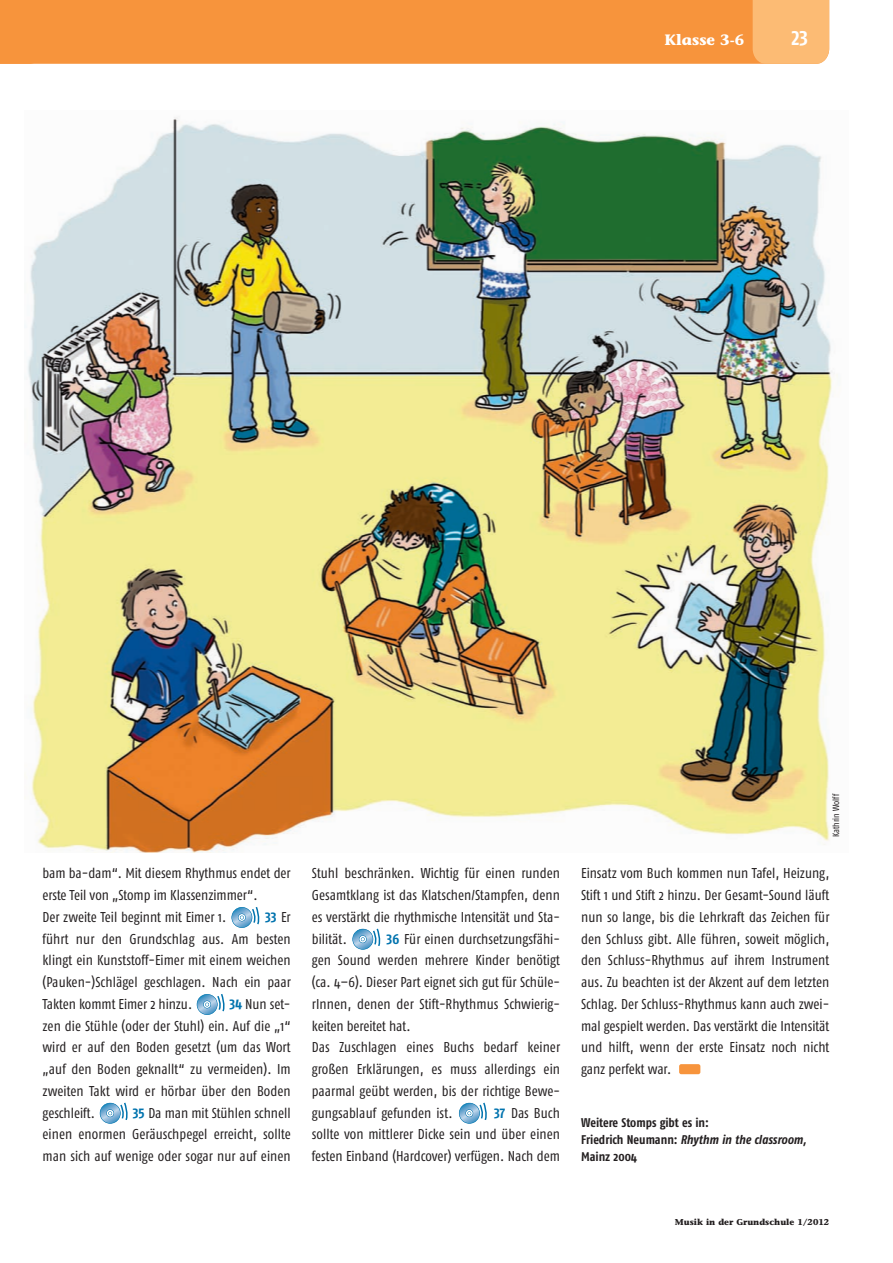
<style>
.page{position:relative;width:893px;height:1263px;background:#fff}
.page>*{position:absolute;margin:0;border:0;box-sizing:border-box;transform-origin:0 0}
.t1{font:21px "Fago Co Bold Lf";color:#fff}
.t2{font:700 15px "Stone Informal";color:#fff}
.t3{font:14.25px/21.8px "Fago Co";color:#231f20;text-align:justify}
.t4{font:14.25px "Fago Co Bold Lf";color:#0073ae}
.t5{font:700 12.6px/17.2px "Fago Co";color:#231f20}
.t6{font:9px "Fago Co";letter-spacing:-.005em;color:#231f20}
.t7{font:700 8.55px "Stone Informal";color:#231f20}
.s1{font-family:"Fago Co";color:#231f20}
.s2{font-family:"Fago Co Bold Lf";color:#0073ae}
.s3{font-style:italic}
</style>
<div class="page">
<div style="left:43px;top:0;width:710px;height:64px;background:#f7943c"></div>
<div style="left:753px;top:0;width:76px;height:64px;background:#fcbb74"></div>
<div style="left:0;top:0;width:43px;height:64px;background:#f7943c"></div>
<div style="left:197px;top:994px;width:21px;height:21px;border:1px solid #0073ae;border-radius:50%"></div>
<svg style="left:197px;top:994px;width:28px;height:20px"></svg>
<div style="left:100px;top:1103px;width:21px;height:21px;border:1px solid #0073ae;border-radius:50%"></div>
<svg style="left:100px;top:1102px;width:28px;height:21px"></svg>
<div style="left:231px;top:907px;width:21px;height:21px;border:1px solid #0073ae;border-radius:50%"></div>
<svg style="left:232px;top:907px;width:28px;height:20px"></svg>
<div style="left:352px;top:929px;width:21px;height:21px;border:1px solid #0073ae;border-radius:50%"></div>
<svg style="left:353px;top:928px;width:28px;height:21px"></svg>
<div style="left:459px;top:1103px;width:21px;height:21px;border:1px solid #0073ae;border-radius:50%"></div>
<svg style="left:459px;top:1102px;width:28px;height:21px"></svg>
<div style="left:679px;top:1064px;width:21px;height:10px;background:#f7943c;border-radius:2px"></div>
<img style="left:26px;top:117px;width:812px;height:735px">
<p class="t2" style="left:664px;top:34px;width:81px">Klasse 3-6</p>
<h1 class="t1" style="left:791px;top:31px;width:18px">23</h1>
<p class="t3" style="left:43px;top:864px;width:250px;text-align:left">bam ba-dam“. Mit diesem Rhythmus endet der erste Teil von „Stomp im Klassenzimmer“.<br>Der zweite Teil beginnt mit Eimer 1.</p>
<p class="t4" style="left:265px;top:912px;width:27px">33 <span class="s1">Er</span></p>
<p class="t3" style="left:43px;top:929px;width:250px">führt nur den Grundschlag aus. Am besten klingt ein Kunststoff-Eimer mit einem weichen (Pauken-)Schlägel geschlagen. Nach ein paar Takten kommt Eimer 2 hinzu.</p>
<p class="t3" style="left:43px;top:994px;width:250px;text-indent:187px"><span class="s2">34</span> Nun set&shy;zen die Stühle (oder der Stuhl) ein. Auf die „1“ wird er auf den Boden gesetzt (um das Wort „auf den Boden geknallt“ zu vermeiden). Im zweiten Takt wird er hörbar über den Boden geschleift.</p>
<p class="t3" style="left:43px;top:1103px;width:250px;text-indent:90px"><span class="s2">35</span> Da man mit Stühlen schnell einen enormen Geräuschpegel erreicht, sollte man sich auf wenige oder sogar nur auf einen</p>
<p class="t3" style="left:312px;top:864px;width:250px">Stuhl beschränken. Wichtig für einen runden Gesamtklang ist das Klatschen/Stampfen, denn es verstärkt die rhythmische Intensität und Sta&shy;bilität.</p>
<p class="t3" style="left:312px;top:929px;width:250px;text-align:left;text-indent:75px"><span class="s2">36</span> Für einen durchsetzungsfähi&shy;gen Sound werden mehrere Kinder benötigt (ca. 4–6). Dieser Part eignet sich gut für Schüle&shy;rInnen, denen der Stift-Rhythmus Schwierig&shy;keiten bereitet hat.<br>Das Zuschlagen eines Buchs bedarf keiner großen Erklärungen, es muss allerdings ein paarmal geübt werden, bis der richtige Bewe&shy;gungsablauf gefunden ist.</p>
<p class="t3" style="left:312px;top:1103px;width:250px;text-indent:182px"><span class="s2">37</span> Das Buch sollte von mittlerer Dicke sein und über einen festen Einband (Hardcover) verfügen. Nach dem</p>
<p class="t6" style="left:833px;top:837px;width:44px;rotate:-90deg">Kathrin Wolff</p>
<p class="t3" style="left:581px;top:864px;width:250px">Einsatz vom Buch kommen nun Tafel, Heizung, Stift 1 und Stift 2 hinzu. Der Gesamt-Sound läuft nun so lange, bis die Lehrkraft das Zeichen für den Schluss gibt. Alle führen, soweit möglich, den Schluss-Rhythmus auf ihrem Instrument aus. Zu beachten ist der Akzent auf dem letzten Schlag. Der Schluss-Rhythmus kann auch zwei&shy;mal gespielt werden. Das verstärkt die Intensität und hilft, wenn der erste Einsatz noch nicht ganz perfekt war.</p>
<p class="t5" style="left:581px;top:1115px;width:227px">Weitere Stomps gibt es in:<br>Friedrich Neumann: <span class="s3">Rhythm in the classroom,<br></span>Mainz 2004</p>
<p class="t7" style="left:675px;top:1218px;width:156px">Musik in der Grundschule 1/2012</p>
</div>
